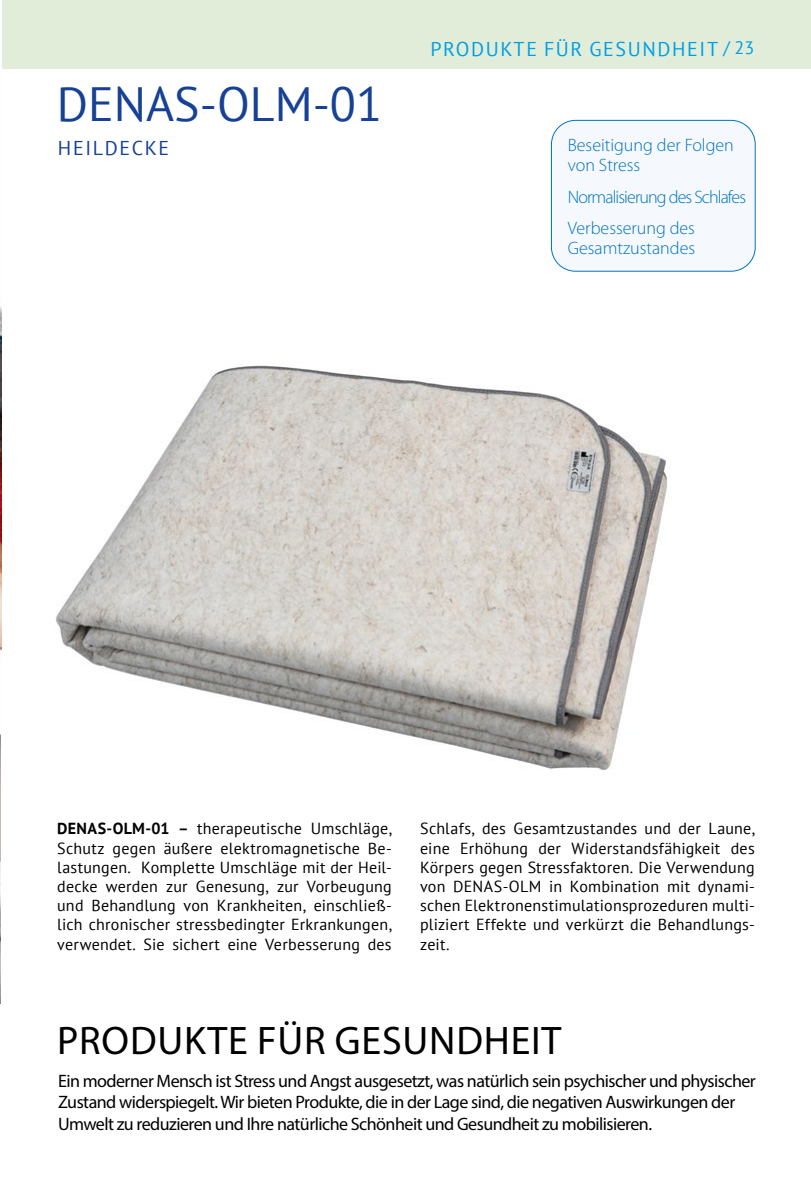
<style>
.page{position:relative;width:811px;height:1191px;background:#fff}
.page>*{position:absolute;margin:0;border:0;box-sizing:border-box;transform-origin:0 0}
.t1{font:48px "PT Sans";color:#164194}
.t2{font:40px "Myriad Pro";letter-spacing:.02em;color:#000}
.t3{font:20px "PT Sans";letter-spacing:.08em;color:#009fe3}
.t4{font:20px "PT Sans";letter-spacing:.08em;color:#164194}
.t5{font:18px/21.6px "Myriad Pro";letter-spacing:-.03em;color:#000}
.t6{font:300 18px/20px "Myriad Pro";color:#0075bf}
.t7{font:300 18px/31.4px "Myriad Pro";letter-spacing:-.05em;color:#0075bf}
.t8{font:16px/19.2px "PT Sans";letter-spacing:.015em;color:#000;text-align:justify}
.s1{font-size:18px}
.s2{font-weight:700}
</style>
<div class="page">
<div style="left:551px;top:120px;width:204px;height:151px;background:#f5f8fd;border-radius:24px"></div>
<div style="left:551px;top:120px;width:204px;height:151px;border:1px solid #0075bf;border-radius:24px"></div>
<div style="left:1px;top:0;width:810px;height:68px;background:#e2edd9"></div>
<img style="left:0;top:306px;width:1px;height:345px">
<hr style="left:0;top:734px;width:1px;height:269px;background:#c6c6c6">
<img style="left:0;top:735px;width:1px;height:268px">
<img style="left:55px;top:365px;width:612px;height:405px">
<h1 class="t1" style="left:57px;top:73px;width:327px">DENAS-‑OLM-01</h1>
<p class="t4" style="left:58px;top:135px;width:113px">HEILDECKE</p>
<p class="t3" style="left:430px;top:36px;width:325px">PRODUKTE FÜR GESUNDHEIT <span class="s1">/ 23</span></p>
<p class="t6" style="left:568px;top:135px;width:168px">Beseitigung der Folgen von Stress</p>
<p class="t7" style="left:568px;top:181px;width:180px">Normalisierung des Schlafes<br>Verbesserung des</p>
<p class="t6" style="left:568px;top:238px;width:129px">Gesamtzustandes</p>
<p class="t8" style="left:57px;top:818px;width:336px"><span class="s2">DENAS-‑OLM-01 –</span> therapeutische Umschläge, Schutz gegen äußere elektromagnetische Be&shy;lastungen. Komplette Umschläge mit der Heil&shy;decke werden zur Genesung, zur Vorbeugung und Behandlung von Krankheiten, einschließ&shy;lich chronischer stressbedingter Erkrankungen, verwendet. Sie sichert eine Verbesserung des</p>
<p class="t8" style="left:420px;top:818px;width:336px">Schlafs, des Gesamtzustandes und der Laune, eine Erhöhung der Widerstandsfähigkeit des Körpers gegen Stressfaktoren. Die Verwendung von DENAS-OLM in Kombination mit dynami&shy;schen Elektronenstimulationsprozeduren multi&shy;pliziert Effekte und verkürzt die Behandlungs&shy;zeit.</p>
<h2 class="t2" style="left:57px;top:1015px;width:506px">PRODUKTE FÜR GESUNDHEIT</h2>
<p class="t5" style="left:58px;top:1069px;width:699px">Ein moderner Mensch ist Stress und Angst ausgesetzt, was natürlich sein psychischer und physischer<br>Zustand widerspiegelt. Wir bieten Produkte, die in der Lage sind, die negativen Auswirkungen der<br>Umwelt zu reduzieren und Ihre natürliche Schönheit und Gesundheit zu mobilisieren.</p>
</div>
